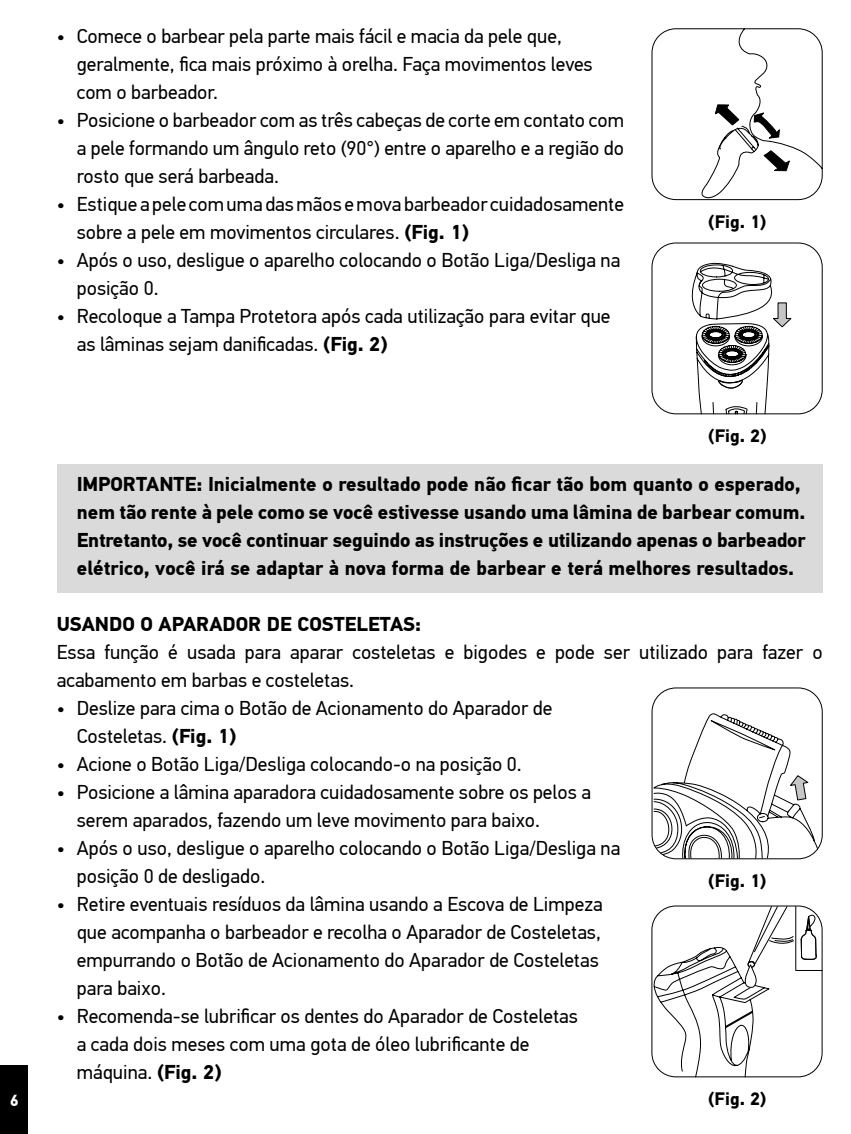
<style>
.page{position:relative;width:851px;height:1134px;background:#fff}
.page>*{position:absolute;margin:0;border:0;box-sizing:border-box;transform-origin:0 0}
.t1{font:20px/28px "PF Din Text Pro";color:#000}
.t2{font:700 20px/28px "PF Din Text Pro";color:#000}
.t3{font:700 18px "PF Din Text Pro";letter-spacing:.01em;color:#000}
.t4{font:700 16px "PF Din Text Pro";color:#fff}
.s1{font-weight:700}
</style>
<div class="page">
<div style="left:0;top:1065px;width:28px;height:69px;background:#000"></div>
<div style="left:57px;top:464px;width:765px;height:128px;background:#dadada"></div>
<svg style="left:651px;top:28px;width:172px;height:173px"></svg>
<div style="left:651px;top:242px;width:171px;height:172px;border:1px solid #000;border-radius:24px"></div>
<svg style="left:690px;top:262px;width:103px;height:153px"></svg>
<svg style="left:653px;top:713px;width:168px;height:146px"></svg>
<div style="left:651px;top:687px;width:171px;height:172px;border:1px solid #000;border-radius:24px"></div>
<svg style="left:651px;top:905px;width:171px;height:173px"></svg>
<p class="t4" style="left:10px;top:1090px;width:10px">6</p>
<p class="t1" style="left:77px;top:23px;width:517px;text-indent:-20px">• Comece o barbear pela parte mais fácil e macia da pele que, geralmente, fica mais próximo à orelha. Faça movimentos leves com o barbeador.</p>
<p class="t1" style="left:77px;top:107px;width:548px;text-align:justify;text-indent:-20px">• Posicione o barbeador com as três cabeças de corte em contato com a pele formando um ângulo reto (90°) entre o aparelho e a região do rosto que será barbeada.</p>
<p class="t1" style="left:77px;top:191px;width:548px;text-indent:-20px">• Estique a pele com uma das mãos e mova barbeador cuidadosamente sobre a pele em movimentos circulares. <span class="s1">(Fig. 1)</span></p>
<p class="t1" style="left:77px;top:247px;width:545px;text-indent:-20px">• Após o uso, desligue o aparelho colocando o Botão Liga/Desliga na posição 0.</p>
<p class="t1" style="left:77px;top:303px;width:535px;text-indent:-20px">• Recoloque a Tampa Protetora após cada utilização para evitar que as lâminas sejam danificadas. <span class="s1">(Fig. 2)</span></p>
<p class="t3" style="left:707px;top:211px;width:60px">(Fig. 1)</p>
<p class="t3" style="left:707px;top:425px;width:60px">(Fig. 2)</p>
<p class="t2" style="left:77px;top:471px;width:730px">IMPORTANTE: Inicialmente o resultado pode não ficar tão bom quanto o esperado, nem tão rente à pele como se você estivesse usando uma lâmina de barbear comum.<br>Entretanto, se você continuar seguindo as instruções e utilizando apenas o barbeador elétrico, você irá se adaptar à nova forma de barbear e terá melhores resultados.</p>
<p class="t2" style="left:57px;top:611px;width:366px">USANDO O APARADOR DE COSTELETAS:</p>
<p class="t1" style="left:57px;top:639px;width:767px">Essa função é usada para aparar costeletas e bigodes e pode ser utilizado para fazer o acabamento em barbas e costeletas.</p>
<p class="t1" style="left:77px;top:695px;width:477px;text-indent:-20px">• Deslize para cima o Botão de Acionamento do Aparador de<br>Costeletas. <span class="s1">(Fig. 1)</span></p>
<p class="t1" style="left:57px;top:751px;width:466px">• Acione o Botão Liga/Desliga colocando-o na posição 0.</p>
<p class="t1" style="left:77px;top:779px;width:515px;text-indent:-20px">• Posicione a lâmina aparadora cuidadosamente sobre os pelos a serem aparados, fazendo um leve movimento para baixo.</p>
<p class="t1" style="left:77px;top:835px;width:545px;text-indent:-20px">• Após o uso, desligue o aparelho colocando o Botão Liga/Desliga na posição 0 de desligado.</p>
<p class="t1" style="left:77px;top:891px;width:527px;text-indent:-20px">• Retire eventuais resíduos da lâmina usando a Escova de Limpeza que acompanha o barbeador e recolha o Aparador de Costeletas, empurrando o Botão de Acionamento do Aparador de Costeletas para baixo.</p>
<p class="t1" style="left:77px;top:1003px;width:502px;text-indent:-20px">• Recomenda-se lubrificar os dentes do Aparador de Costeletas a cada dois meses com uma gota de óleo lubrificante de máquina. <span class="s1">(Fig. 2)</span></p>
<p class="t3" style="left:707px;top:870px;width:60px">(Fig. 1)</p>
<p class="t3" style="left:707px;top:1088px;width:60px">(Fig. 2)</p>
</div>
